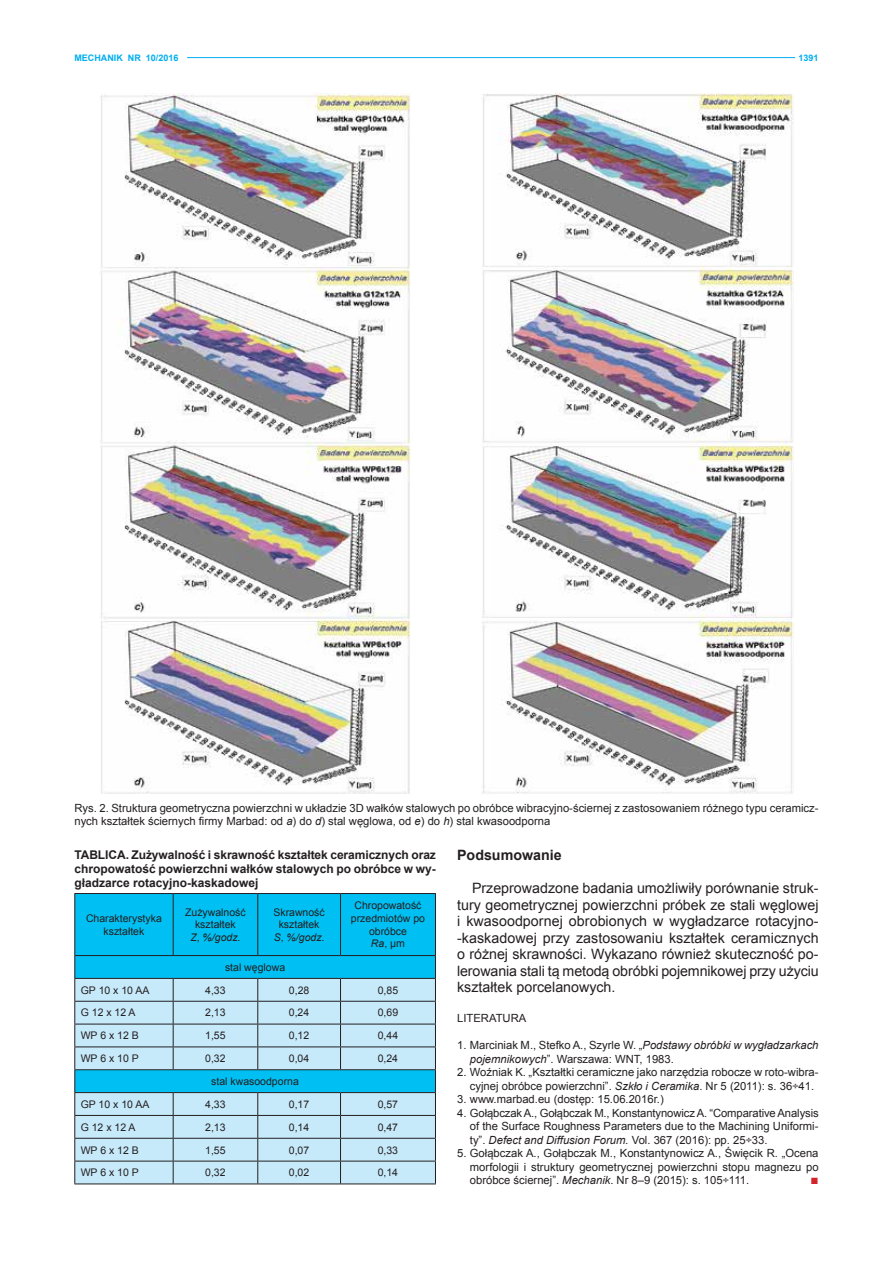
<style>
.page{position:relative;width:893px;height:1263px;background:#fff}
.page>*{position:absolute;margin:0;border:0;box-sizing:border-box;transform-origin:0 0}
.t1{font:14.25px/16.5px "Arial";letter-spacing:-.005em;color:#231f20;text-align:justify}
.t2{font:700 14.25px "Arial";color:#231f20}
.t3{font:13.5px "Arial";color:#d2232a}
.t4{font:700 12px/14.2px "Arial";color:#231f20;text-align:justify}
.t5{font:11.25px/13.5px "Arial";color:#231f20}
.t6{font:10.5px/12.8px "Arial";color:#231f20;text-align:center}
.t7{font:700 9px "Arial";color:#00aeef}
.s1{font-style:italic}
</style>
<div class="page">
<hr style="left:187px;top:57px;width:608px;height:1px;background:#00aeef">
<img style="left:100px;top:94px;width:311px;height:699px">
<div style="left:75px;top:894px;width:360px;height:84px;background:#00c0f3"></div>
<svg style="left:75px;top:979px;width:360px;height:204px;background:#ade1f6"></svg>
<hr style="left:173px;top:894px;width:1px;height:61px;background:#231f20">
<hr style="left:257px;top:894px;width:1px;height:61px;background:#231f20">
<hr style="left:340px;top:894px;width:1px;height:61px;background:#231f20">
<hr style="left:74px;top:955px;width:99px;height:1px;background:#231f20">
<hr style="left:173px;top:955px;width:85px;height:1px;background:#231f20">
<hr style="left:258px;top:955px;width:83px;height:1px;background:#231f20">
<hr style="left:341px;top:955px;width:95px;height:1px;background:#231f20">
<hr style="left:74px;top:1001px;width:99px;height:1px;background:#231f20">
<hr style="left:173px;top:1001px;width:85px;height:1px;background:#231f20">
<hr style="left:258px;top:1001px;width:83px;height:1px;background:#231f20">
<hr style="left:341px;top:1001px;width:95px;height:1px;background:#231f20">
<hr style="left:74px;top:1024px;width:99px;height:1px;background:#231f20">
<hr style="left:173px;top:1024px;width:85px;height:1px;background:#231f20">
<hr style="left:258px;top:1024px;width:83px;height:1px;background:#231f20">
<hr style="left:341px;top:1024px;width:95px;height:1px;background:#231f20">
<hr style="left:74px;top:1046px;width:99px;height:1px;background:#231f20">
<hr style="left:173px;top:1046px;width:85px;height:1px;background:#231f20">
<svg style="left:173px;top:979px;width:1px;height:90px"></svg>
<hr style="left:258px;top:1046px;width:83px;height:1px;background:#231f20">
<svg style="left:257px;top:979px;width:1px;height:90px"></svg>
<hr style="left:341px;top:1046px;width:95px;height:1px;background:#231f20">
<svg style="left:340px;top:979px;width:1px;height:90px"></svg>
<hr style="left:74px;top:1115px;width:99px;height:1px;background:#231f20">
<hr style="left:173px;top:1115px;width:85px;height:1px;background:#231f20">
<hr style="left:258px;top:1115px;width:83px;height:1px;background:#231f20">
<hr style="left:341px;top:1115px;width:95px;height:1px;background:#231f20">
<hr style="left:74px;top:1138px;width:99px;height:1px;background:#231f20">
<hr style="left:173px;top:1138px;width:85px;height:1px;background:#231f20">
<hr style="left:258px;top:1138px;width:83px;height:1px;background:#231f20">
<hr style="left:341px;top:1138px;width:95px;height:1px;background:#231f20">
<hr style="left:74px;top:1161px;width:99px;height:1px;background:#231f20">
<hr style="left:173px;top:1161px;width:85px;height:1px;background:#231f20">
<svg style="left:173px;top:1093px;width:1px;height:90px"></svg>
<hr style="left:258px;top:1161px;width:83px;height:1px;background:#231f20">
<svg style="left:257px;top:1093px;width:1px;height:90px"></svg>
<hr style="left:341px;top:1161px;width:95px;height:1px;background:#231f20">
<svg style="left:340px;top:1093px;width:1px;height:90px"></svg>
<hr style="left:74px;top:1183px;width:99px;height:1px;background:#231f20">
<hr style="left:173px;top:1183px;width:85px;height:1px;background:#231f20">
<hr style="left:258px;top:1183px;width:83px;height:1px;background:#231f20">
<hr style="left:341px;top:1183px;width:95px;height:1px;background:#231f20">
<hr style="left:74px;top:893px;width:99px;height:1px;background:#231f20">
<hr style="left:74px;top:894px;width:1px;height:61px;background:#231f20">
<hr style="left:173px;top:893px;width:85px;height:1px;background:#231f20">
<hr style="left:258px;top:893px;width:83px;height:1px;background:#231f20">
<hr style="left:341px;top:893px;width:95px;height:1px;background:#231f20">
<hr style="left:435px;top:894px;width:1px;height:61px;background:#231f20">
<hr style="left:74px;top:978px;width:99px;height:1px;background:#231f20">
<hr style="left:173px;top:978px;width:85px;height:1px;background:#231f20">
<hr style="left:258px;top:978px;width:83px;height:1px;background:#231f20">
<hr style="left:341px;top:978px;width:95px;height:1px;background:#231f20">
<hr style="left:74px;top:1069px;width:99px;height:1px;background:#231f20">
<svg style="left:74px;top:956px;width:1px;height:227px"></svg>
<hr style="left:173px;top:1069px;width:85px;height:1px;background:#231f20">
<hr style="left:258px;top:1069px;width:83px;height:1px;background:#231f20">
<hr style="left:341px;top:1069px;width:95px;height:1px;background:#231f20">
<svg style="left:435px;top:956px;width:1px;height:227px"></svg>
<hr style="left:74px;top:1092px;width:99px;height:1px;background:#231f20">
<hr style="left:173px;top:1092px;width:85px;height:1px;background:#231f20">
<hr style="left:258px;top:1092px;width:83px;height:1px;background:#231f20">
<hr style="left:341px;top:1092px;width:95px;height:1px;background:#231f20">
<img style="left:482px;top:94px;width:312px;height:700px">
<p class="t7" style="left:74px;top:51px;width:106px">MECHANIK NR 10/2016</p>
<p class="t7" style="left:798px;top:51px;width:22px">1391</p>
<p class="t5" style="left:74px;top:801px;width:746px">Rys. 2. Struktura geometryczna powierzchni w układzie 3D wałków stalowych po obróbce wibracyjno-ściernej z zastosowaniem różnego typu ceramicz&shy;nych kształtek ściernych firmy Marbad: od <span class="s1">a</span>) do <span class="s1">d</span>) stal węglowa, od <span class="s1">e</span>) do <span class="s1">h</span>) stal kwasoodporna</p>
<p class="t4" style="left:74px;top:848px;width:363px">TABLICA. Zużywalność i skrawność kształtek ceramicznych oraz chropowatość powierzchni wałków stalowych po obróbce w wy&shy;gładzarce rotacyjno-kaskadowej</p>
<p class="t6" style="left:86px;top:912px;width:77px">Charakterystyka kształtek</p>
<p class="t6" style="left:185px;top:906px;width:62px">Zużywalność kształtek<br><span class="s1">Z</span>, <span class="s1">%/godz</span>.</p>
<p class="t6" style="left:273px;top:906px;width:53px">Skrawność kształtek<br><span class="s1">S</span>, <span class="s1">%/godz</span>.</p>
<p class="t6" style="left:351px;top:899px;width:76px">Chropowatość przedmiotów po obróbce<br><span class="s1">Ra</span>, μm</p>
<p class="t6" style="left:225px;top:961px;width:62px">stal węglowa</p>
<p class="t6" style="left:81px;top:984px;width:70px">GP 10 x 10 AA</p>
<p class="t6" style="left:205px;top:984px;width:22px">4,33</p>
<p class="t6" style="left:289px;top:984px;width:22px">0,28</p>
<p class="t6" style="left:378px;top:984px;width:22px">0,85</p>
<p class="t6" style="left:81px;top:1006px;width:56px">G 12 x 12 A</p>
<p class="t6" style="left:205px;top:1006px;width:22px">2,13</p>
<p class="t6" style="left:289px;top:1006px;width:22px">0,24</p>
<p class="t6" style="left:378px;top:1006px;width:22px">0,69</p>
<p class="t6" style="left:81px;top:1029px;width:60px">WP 6 x 12 B</p>
<p class="t6" style="left:205px;top:1029px;width:22px">1,55</p>
<p class="t6" style="left:289px;top:1029px;width:22px">0,12</p>
<p class="t6" style="left:378px;top:1029px;width:22px">0,44</p>
<p class="t6" style="left:81px;top:1052px;width:60px">WP 6 x 10 P</p>
<p class="t6" style="left:205px;top:1052px;width:22px">0,32</p>
<p class="t6" style="left:289px;top:1052px;width:22px">0,04</p>
<p class="t6" style="left:378px;top:1052px;width:22px">0,24</p>
<p class="t6" style="left:211px;top:1075px;width:89px">stal kwasoodporna</p>
<p class="t6" style="left:81px;top:1098px;width:70px">GP 10 x 10 AA</p>
<p class="t6" style="left:205px;top:1098px;width:22px">4,33</p>
<p class="t6" style="left:289px;top:1098px;width:22px">0,17</p>
<p class="t6" style="left:378px;top:1098px;width:22px">0,57</p>
<p class="t6" style="left:81px;top:1121px;width:56px">G 12 x 12 A</p>
<p class="t6" style="left:205px;top:1121px;width:22px">2,13</p>
<p class="t6" style="left:289px;top:1121px;width:22px">0,14</p>
<p class="t6" style="left:378px;top:1121px;width:22px">0,47</p>
<p class="t6" style="left:81px;top:1143px;width:60px">WP 6 x 12 B</p>
<p class="t6" style="left:205px;top:1143px;width:22px">1,55</p>
<p class="t6" style="left:289px;top:1143px;width:22px">0,07</p>
<p class="t6" style="left:378px;top:1143px;width:22px">0,33</p>
<p class="t6" style="left:81px;top:1166px;width:60px">WP 6 x 10 P</p>
<p class="t6" style="left:205px;top:1166px;width:22px">0,32</p>
<p class="t6" style="left:289px;top:1166px;width:22px">0,02</p>
<p class="t6" style="left:378px;top:1166px;width:22px">0,14</p>
<p class="t2" style="left:457px;top:846px;width:106px">Podsumowanie</p>
<p class="t1" style="left:457px;top:880px;width:363px;text-indent:15px">Przeprowadzone badania umożliwiły porównanie struk&shy;tury geometrycznej powierzchni próbek ze stali węglowej i kwasoodpornej obrobionych w wygładzarce rotacyjno--kaskadowej przy zastosowaniu kształtek ceramicznych o różnej skrawności. Wykazano również skuteczność po&shy;lerowania stali tą metodą obróbki pojemnikowej przy użyciu kształtek porcelanowych.</p>
<p class="t5" style="left:457px;top:1012px;width:71px">LITERATURA</p>
<p class="t5" style="left:470px;top:1039px;width:350px;text-indent:-13px">1. Marciniak M., Stefko A., Szyrle W. „<span class="s1">Podstawy obróbki w wygładzarkach pojemnikowych</span>”. Warszawa: WNT, 1983.</p>
<p class="t5" style="left:470px;top:1066px;width:350px;text-indent:-13px">2. Woźniak K. „Kształtki ceramiczne jako narzędzia robocze w roto-wibra&shy;cyjnej obróbce powierzchni”. <span class="s1">Szkło i Ceramika</span>. Nr 5 (2011): s. 36÷41.</p>
<p class="t5" style="left:457px;top:1093px;width:208px">3. www.marbad.eu (dostęp: 15.06.2016r.)</p>
<p class="t5" style="left:470px;top:1106px;width:350px;text-align:justify;text-indent:-13px">4. Gołąbczak A., Gołąbczak M., Konstantynowicz A. “Comparative Analysis of the Surface Roughness Parameters due to the Machining Uniformi&shy;ty”. <span class="s1">Defect and Diffusion Forum.</span> Vol. 367 (2016): pp. 25÷33.</p>
<p class="t5" style="left:470px;top:1147px;width:350px;text-align:justify;text-indent:-13px">5. Gołąbczak A., Gołąbczak M., Konstantynowicz A., Święcik R. „Ocena morfologii i struktury geometrycznej powierzchni stopu magnezu po obróbce ściernej”. <span class="s1">Mechanik</span>. Nr 8–9 (2015): s. 105÷111.</p>
<p class="t3" style="left:810px;top:1171px;width:10px">■</p>
</div>
